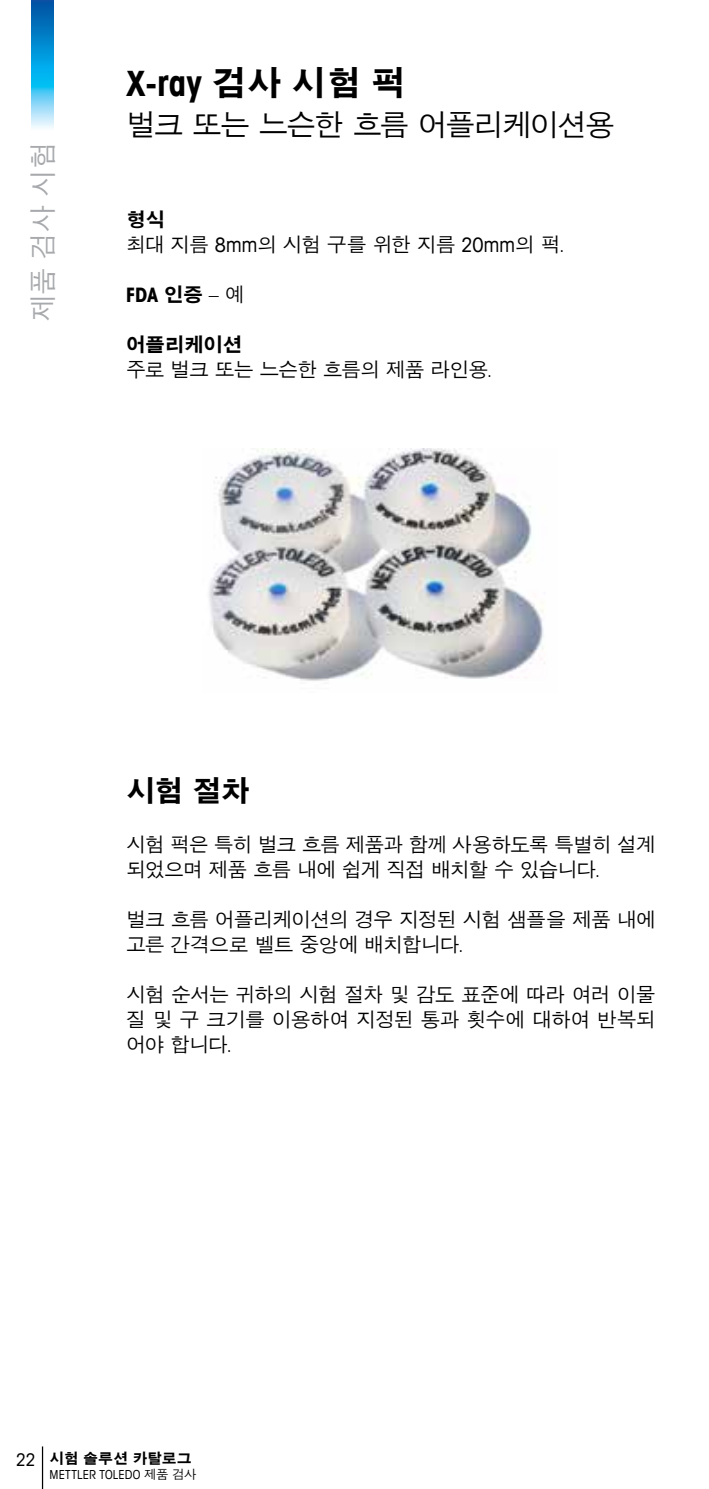
<style>
.page{position:relative;width:709px;height:1489px;background:#fff}
.page>*{position:absolute;margin:0;border:0;box-sizing:border-box;transform-origin:0 0}
.t1{font:700 condensed 35px "Avant Garde Com";color:#000}
.t2{font:500 30px "SM Gothic Std";letter-spacing:-.075em;color:#000}
.t3{font:700 30px "SM Gothic Std";color:#000}
.t4{font:500 27.5px "SM Gothic Std";color:#a7a9ac}
.t5{font:500 20px/25px "SM Gothic Std";letter-spacing:-.055em;color:#000}
.t6{font:700 condensed 20px "Avant Garde Com";color:#000}
.t7{font:700 15px "SM Gothic Std";letter-spacing:-.005em;color:#000}
.t8{font:condensed 12.5px "Avant Garde Com";letter-spacing:.015em;color:#000}
.s1{font-family:"SM Gothic Std";font-stretch:normal}
.s2{font-weight:700}
.s3{font-family:"Avant Garde Com";font-weight:400;font-stretch:condensed}
.s4{font-weight:400}
.s5{font-family:"SM Gothic Std";font-weight:500;font-stretch:normal}
.s6{font-family:"Avant Garde Com";font-weight:400;font-stretch:condensed;font-size:17.5px}
</style>
<div class="page">
<hr style="left:42px;top:1446px;width:1px;height:42px;background:#000">
<img style="left:32px;top:0;width:21px;height:128px">
<img style="left:208px;top:448px;width:337px;height:233px">
<h3 class="t4" style="left:29px;top:322px;width:182px;rotate:-90deg">제품 검사 시험</h3>
<h1 class="t1" style="left:126px;top:61px;width:281px">X-ray <span class="s1">검사 시험 퍽</span></h1>
<h2 class="t2" style="left:126px;top:110px;width:490px">벌크 또는 느슨한 흐름 어플리케이션용</h2>
<p class="t5" style="left:126px;top:209px;width:440px"><span class="s2">형식<br></span>최대 지름 <span class="s3">8mm</span>의 시험 구를 위한 지름 <span class="s3">20mm</span>의 퍽<span class="s3">.</span></p>
<p class="t6" style="left:126px;top:282px;width:120px">FDA <span class="s1">인증</span> <span class="s4">–</span> <span class="s5">예</span></p>
<p class="t5" style="left:126px;top:334px;width:368px"><span class="s2">어플리케이션<br></span>주로 벌크 또는 느슨한 흐름의 제품 라인용<span class="s3">.</span></p>
<h2 class="t3" style="left:126px;top:775px;width:126px">시험 절차</h2>
<p class="t5" style="left:126px;top:833px;width:531px">시험 퍽은 특히 벌크 흐름 제품과 함께 사용하도록 특별히 설계 되었으며 제품 흐름 내에 쉽게 직접 배치할 수 있습니다<span class="s3">.</span></p>
<p class="t5" style="left:126px;top:908px;width:531px">벌크 흐름 어플리케이션의 경우 지정된 시험 샘플을 제품 내에 고른 간격으로 벨트 중앙에 배치합니다<span class="s3">.</span></p>
<p class="t5" style="left:126px;top:983px;width:531px;text-align:justify">시험 순서는 귀하의 시험 절차 및 감도 표준에 따라 여러 이물 질 및 구 크기를 이용하여 지정된 통과 횟수에 대하여 반복되 어야 합니다<span class="s3">.</span></p>
<p class="t7" style="left:16px;top:1450px;width:177px"><span class="s6">22</span> 시험 솔루션 카탈로그</p>
<p class="t8" style="left:50px;top:1466px;width:149px">METTLER TOLEDO <span class="s5">제품 검사</span></p>
</div>
